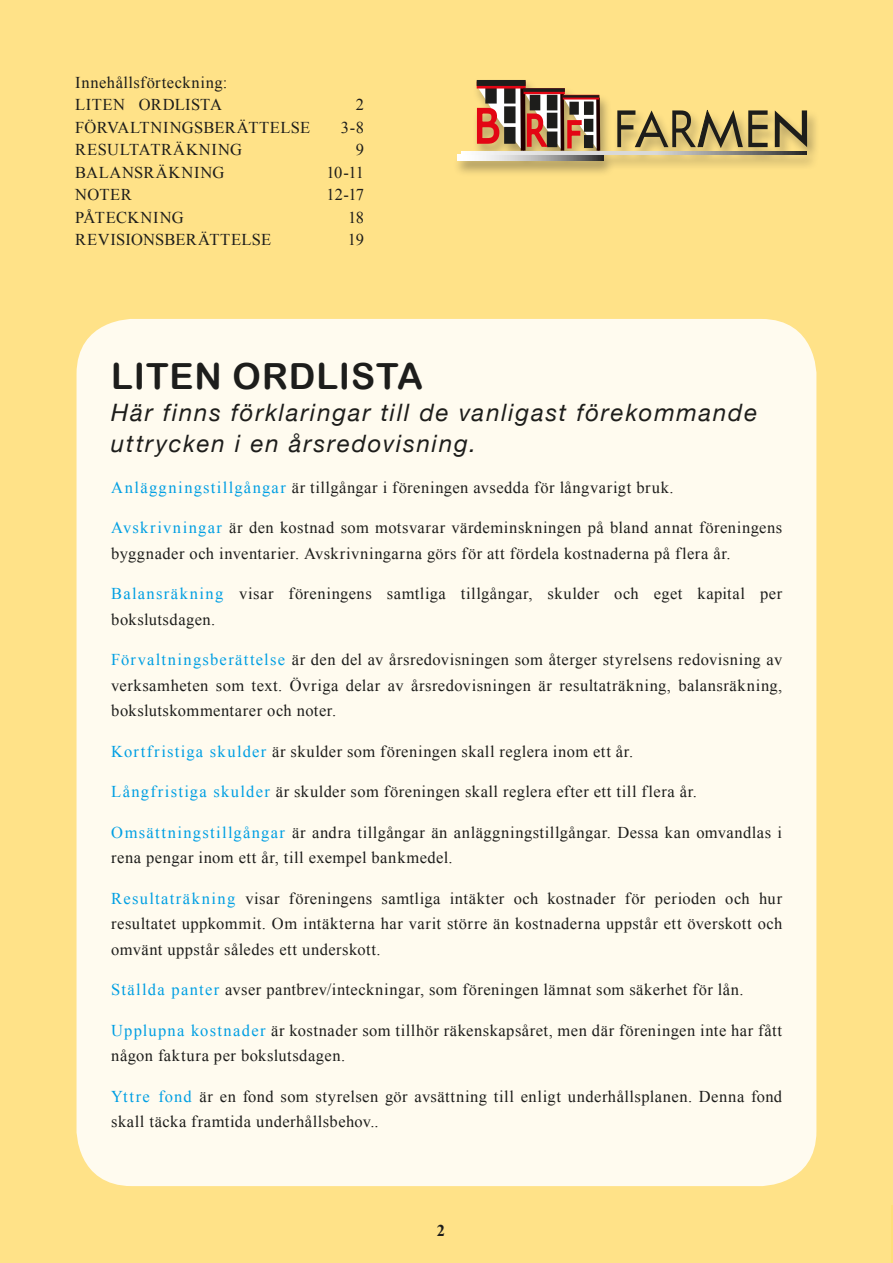
<style>
.page{position:relative;width:893px;height:1263px;background:#ffe288}
.page>*{position:absolute;margin:0;border:0;box-sizing:border-box;transform-origin:0 0}
.t1{font:36px "Arial Rounded MT Bold";letter-spacing:.025em;color:#1d1d1b}
.t2{font:italic 24px/31.5px "Helvetica Neue";letter-spacing:.075em;color:#1d1d1b}
.t3{font:16.5px/25.5px "Times New Roman";letter-spacing:.035em;color:#1d1d1b}
.t4{font:700 16.5px "Times New Roman";color:#1d1d1b}
.s1{color:#009fe3}
</style>
<div class="page">
<div style="left:77px;top:319px;width:739px;height:867px;background:#fffbef;border-radius:55px"></div>
<hr style="left:891px;top:1205px;width:2px;height:58px;background:#ffde76">
<div style="left:453px;top:79px;width:367px;height:98px;background:#1d1d1b;opacity:.35"></div>
<svg style="left:476px;top:84px;width:124px;height:67px;background:#af8269"></svg>
<svg style="left:775px;top:110px;width:32px;height:37px"></svg>
<div style="left:520px;top:85px;width:5px;height:66px;background:#210000"></div>
<svg style="left:560px;top:94px;width:4px;height:57px"></svg>
<svg style="left:596px;top:98px;width:4px;height:53px"></svg>
<div style="left:477px;top:81px;width:49px;height:8px;background:#e30614"></div>
<div style="left:477px;top:80px;width:49px;height:6px;background:#1d1d1b"></div>
<div style="left:524px;top:88px;width:41px;height:6px;background:#e30614"></div>
<div style="left:563px;top:95px;width:36px;height:5px;background:#e30614"></div>
<hr style="left:562px;top:95px;width:37px;height:3px;background:#1d1d1b">
<svg style="left:523px;top:88px;width:42px;height:4px"></svg>
<svg style="left:457px;top:154px;width:146px;height:7px"></svg>
<svg style="left:461px;top:151px;width:346px;height:4px"></svg>
<svg style="left:617px;top:110px;width:151px;height:38px"></svg>
<p class="t3" style="left:75px;top:71px;width:154px;line-height:22.5px">Innehållsförteckning:<br>LITEN ORDLISTA</p>
<p class="t3" style="left:356px;top:92px;width:10px">2</p>
<p class="t3" style="left:75px;top:114px;width:236px">FÖRVALTNINGSBERÄTTELSE</p>
<p class="t3" style="left:341px;top:114px;width:25px">3-8</p>
<p class="t3" style="left:75px;top:137px;width:168px">RESULTATRÄKNING</p>
<p class="t3" style="left:356px;top:137px;width:10px">9</p>
<p class="t3" style="left:75px;top:159px;width:151px">BALANSRÄKNING</p>
<p class="t3" style="left:327px;top:159px;width:39px">10-11</p>
<p class="t3" style="left:75px;top:182px;width:58px">NOTER</p>
<p class="t3" style="left:327px;top:182px;width:39px">12-17</p>
<p class="t3" style="left:75px;top:204px;width:110px">PÅTECKNING</p>
<p class="t3" style="left:348px;top:204px;width:17px">18</p>
<p class="t3" style="left:75px;top:227px;width:197px">REVISIONSBERÄTTELSE</p>
<p class="t3" style="left:348px;top:227px;width:18px">19</p>
<h1 class="t1" style="left:111px;top:355px;width:313px">LITEN ORDLISTA</h1>
<h2 class="t2" style="left:111px;top:395px;width:647px">Här finns förklaringar till de vanligast förekommande uttrycken i en årsredovisning.</h2>
<p class="t3" style="left:111px;top:474px;width:564px"><span class="s1">Anläggningstillgångar</span> är tillgångar i föreningen avsedda för långvarigt bruk.</p>
<p class="t3" style="left:111px;top:515px;width:672px"><span class="s1">Avskrivningar</span> är den kostnad som motsvarar värdeminskningen på bland annat föreningens byggnader och inventarier. Avskrivningarna görs för att fördela kostnaderna på flera år.</p>
<p class="t3" style="left:111px;top:581px;width:672px"><span class="s1">Balansräkning</span> visar föreningens samtliga tillgångar, skulder och eget kapital per bokslutsdagen.</p>
<p class="t3" style="left:111px;top:647px;width:672px;text-align:justify"><span class="s1">Förvaltningsberättelse</span> är den del av årsredovisningen som återger styrelsens redovisning av verksamheten som text. Övriga delar av årsredovisningen är resultaträkning, balansräkning, bokslutskommentarer och noter.</p>
<p class="t3" style="left:111px;top:738px;width:523px"><span class="s1">Kortfristiga skulder</span> är skulder som föreningen skall reglera inom ett år.</p>
<p class="t3" style="left:111px;top:779px;width:587px"><span class="s1">Långfristiga skulder</span> är skulder som föreningen skall reglera efter ett till flera år.</p>
<p class="t3" style="left:111px;top:819px;width:672px"><span class="s1">Omsättningstillgångar</span> är andra tillgångar än anläggningstillgångar. Dessa kan omvandlas i rena pengar inom ett år, till exempel bankmedel.</p>
<p class="t3" style="left:111px;top:885px;width:672px;text-align:justify"><span class="s1">Resultaträkning</span> visar föreningens samtliga intäkter och kostnader för perioden och hur resultatet uppkommit. Om intäkterna har varit större än kostnaderna uppstår ett överskott och omvänt uppstår således ett underskott.</p>
<p class="t3" style="left:111px;top:977px;width:634px"><span class="s1">Ställda panter</span> avser pantbrev/inteckningar, som föreningen lämnat som säkerhet för lån.</p>
<p class="t3" style="left:111px;top:1017px;width:672px"><span class="s1">Upplupna kostnader</span> är kostnader som tillhör räkenskapsåret, men där föreningen inte har fått någon faktura per bokslutsdagen.</p>
<p class="t3" style="left:111px;top:1083px;width:672px"><span class="s1">Yttre fond</span> är en fond som styrelsen gör avsättning till enligt underhållsplanen. Denna fond skall täcka framtida underhållsbehov..</p>
<p class="t4" style="left:437px;top:1219px;width:10px">2</p>
</div>
